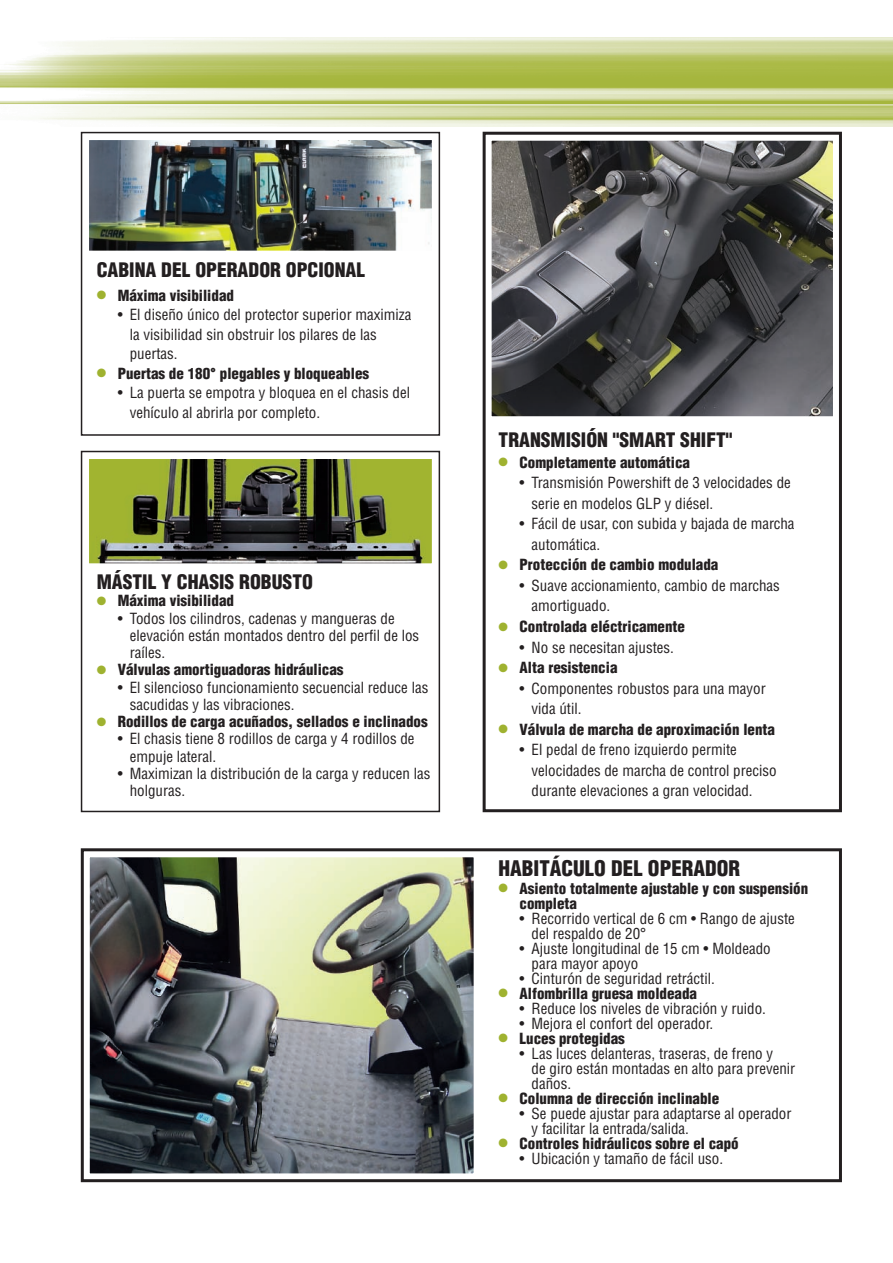
<style>
.page{position:relative;width:893px;height:1263px;background:#fff}
.page>*{position:absolute;margin:0;border:0;box-sizing:border-box;transform-origin:0 0}
.t1{font:900 condensed 21px "Helvetica";color:#231f20}
.t2{font:900 condensed 19.5px "Helvetica";color:#231f20}
.t3{font:condensed 15px/20.5px "Helvetica";color:#231f20}
.t4{font:900 condensed 15px/15px "Helvetica";color:#231f20}
.s1{color:#9fb230}
</style>
<div class="page">
<img style="left:90px;top:141px;width:341px;height:109px">
<div style="left:74px;top:125px;width:373px;height:141px;border:15px solid #fff"></div>
<img style="left:493px;top:142px;width:339px;height:273px">
<div style="left:477px;top:126px;width:371px;height:305px;border:15px solid #fff"></div>
<img style="left:90px;top:460px;width:341px;height:102px">
<div style="left:74px;top:444px;width:373px;height:134px;border:15px solid #fff"></div>
<img style="left:91px;top:858px;width:382px;height:314px">
<div style="left:75px;top:842px;width:414px;height:346px;border:15px solid #fff"></div>
<img style="left:0;top:37px;width:893px;height:89px">
<div style="left:483px;top:132px;width:359px;height:680px;border:3px solid #231f20"></div>
<div style="left:81px;top:451px;width:359px;height:361px;border:2px solid #231f20"></div>
<div style="left:81px;top:132px;width:359px;height:304px;border:2px solid #231f20"></div>
<div style="left:81px;top:848px;width:761px;height:334px;border:3px solid #231f20"></div>
<h2 class="t2" style="left:97px;top:258px;width:270px">CABINA DEL OPERADOR OPCIONAL</h2>
<p class="t4" style="left:97px;top:288px;width:139px"><span class="s1">●</span> Máxima visibilidad</p>
<p class="t3" style="left:130px;top:305px;width:283px;line-height:19.5px;text-indent:-12px">• El diseño único del protector superior maximiza la visibilidad sin obstruir los pilares de las puertas.</p>
<p class="t4" style="left:97px;top:366px;width:274px"><span class="s1">●</span> Puertas de 180° plegables y bloqueables</p>
<p class="t3" style="left:130px;top:383px;width:282px;line-height:19.5px;text-indent:-12px">• La puerta se empotra y bloquea en el chasis del vehículo al abrirla por completo.</p>
<h2 class="t2" style="left:97px;top:570px;width:218px">MÁSTIL Y CHASIS ROBUSTO</h2>
<p class="t4" style="left:97px;top:593px;width:139px"><span class="s1">●</span> Máxima visibilidad</p>
<p class="t3" style="left:130px;top:609px;width:291px;line-height:17.2px;text-indent:-12px">• Todos los cilindros, cadenas y mangueras de elevación están montados dentro del perfil de los raíles.</p>
<p class="t4" style="left:97px;top:662px;width:248px"><span class="s1">●</span> Válvulas amortiguadoras hidráulicas</p>
<p class="t3" style="left:130px;top:678px;width:300px;line-height:17.2px;text-indent:-12px">• El silencioso funcionamiento secuencial reduce las sacudidas y las vibraciones.</p>
<p class="t4" style="left:97px;top:714px;width:332px"><span class="s1">●</span> Rodillos de carga acuñados, sellados e inclinados</p>
<p class="t3" style="left:130px;top:730px;width:286px;line-height:17.2px;text-indent:-12px">• El chasis tiene 8 rodillos de carga y 4 rodillos de empuje lateral.</p>
<p class="t3" style="left:130px;top:764px;width:302px;line-height:17.2px;text-indent:-12px">• Maximizan la distribución de la carga y reducen las holguras.</p>
<h2 class="t2" style="left:499px;top:428px;width:235px">TRANSMISIÓN "SMART SHIFT"</h2>
<p class="t4" style="left:499px;top:454px;width:193px"><span class="s1">●</span> Completamente automática</p>
<p class="t3" style="left:532px;top:472px;width:261px;text-indent:-12px">• Transmisión Powershift de 3 velocidades de serie en modelos GLP y diésel.</p>
<p class="t3" style="left:532px;top:513px;width:265px;text-indent:-12px">• Fácil de usar, con subida y bajada de marcha automática.</p>
<p class="t4" style="left:499px;top:557px;width:221px"><span class="s1">●</span> Protección de cambio modulada</p>
<p class="t3" style="left:532px;top:575px;width:250px;text-indent:-12px">• Suave accionamiento, cambio de marchas amortiguado.</p>
<p class="t4" style="left:499px;top:619px;width:188px"><span class="s1">●</span> Controlada eléctricamente</p>
<p class="t3" style="left:520px;top:636px;width:156px">• No se necesitan ajustes.</p>
<p class="t4" style="left:499px;top:660px;width:120px"><span class="s1">●</span> Alta resistencia</p>
<p class="t3" style="left:532px;top:678px;width:236px;text-indent:-12px">• Componentes robustos para una mayor vida útil.</p>
<p class="t4" style="left:499px;top:721px;width:278px"><span class="s1">●</span> Válvula de marcha de aproximación lenta</p>
<p class="t3" style="left:532px;top:739px;width:246px;text-indent:-12px">• El pedal de freno izquierdo permite velocidades de marcha de control preciso durante elevaciones a gran velocidad.</p>
<h1 class="t1" style="left:499px;top:855px;width:243px">HABITÁCULO DEL OPERADOR</h1>
<p class="t4" style="left:520px;top:881px;width:290px;text-indent:-21px"><span class="s1">●</span> Asiento totalmente ajustable y con suspensión completa</p>
<p class="t3" style="left:532px;top:911px;width:265px;line-height:15px;text-indent:-12px">• Recorrido vertical de 6 cm • Rango de ajuste del respaldo de 20°</p>
<p class="t3" style="left:532px;top:941px;width:241px;line-height:15px;text-indent:-12px">• Ajuste longitudinal de 15 cm • Moldeado para mayor apoyo</p>
<p class="t3" style="left:520px;top:968px;width:197px">• Cinturón de seguridad retráctil.</p>
<p class="t4" style="left:499px;top:986px;width:200px"><span class="s1">●</span> Alfombrilla gruesa moldeada</p>
<p class="t3" style="left:520px;top:998px;width:248px">• Reduce los niveles de vibración y ruido.</p>
<p class="t3" style="left:520px;top:1013px;width:195px">• Mejora el confort del operador.</p>
<p class="t4" style="left:499px;top:1031px;width:128px"><span class="s1">●</span> Luces protegidas</p>
<p class="t3" style="left:532px;top:1046px;width:265px;line-height:15px;text-indent:-12px">• Las luces delanteras, traseras, de freno y<br>de giro están montadas en alto para prevenir daños.</p>
<p class="t4" style="left:499px;top:1091px;width:222px"><span class="s1">●</span> Columna de dirección inclinable</p>
<p class="t3" style="left:532px;top:1106px;width:261px;line-height:15px;text-indent:-12px">• Se puede ajustar para adaptarse al operador y facilitar la entrada/salida.</p>
<p class="t4" style="left:499px;top:1136px;width:242px"><span class="s1">●</span> Controles hidráulicos sobre el capó</p>
<p class="t3" style="left:520px;top:1148px;width:205px">• Ubicación y tamaño de fácil uso.</p>
</div>
